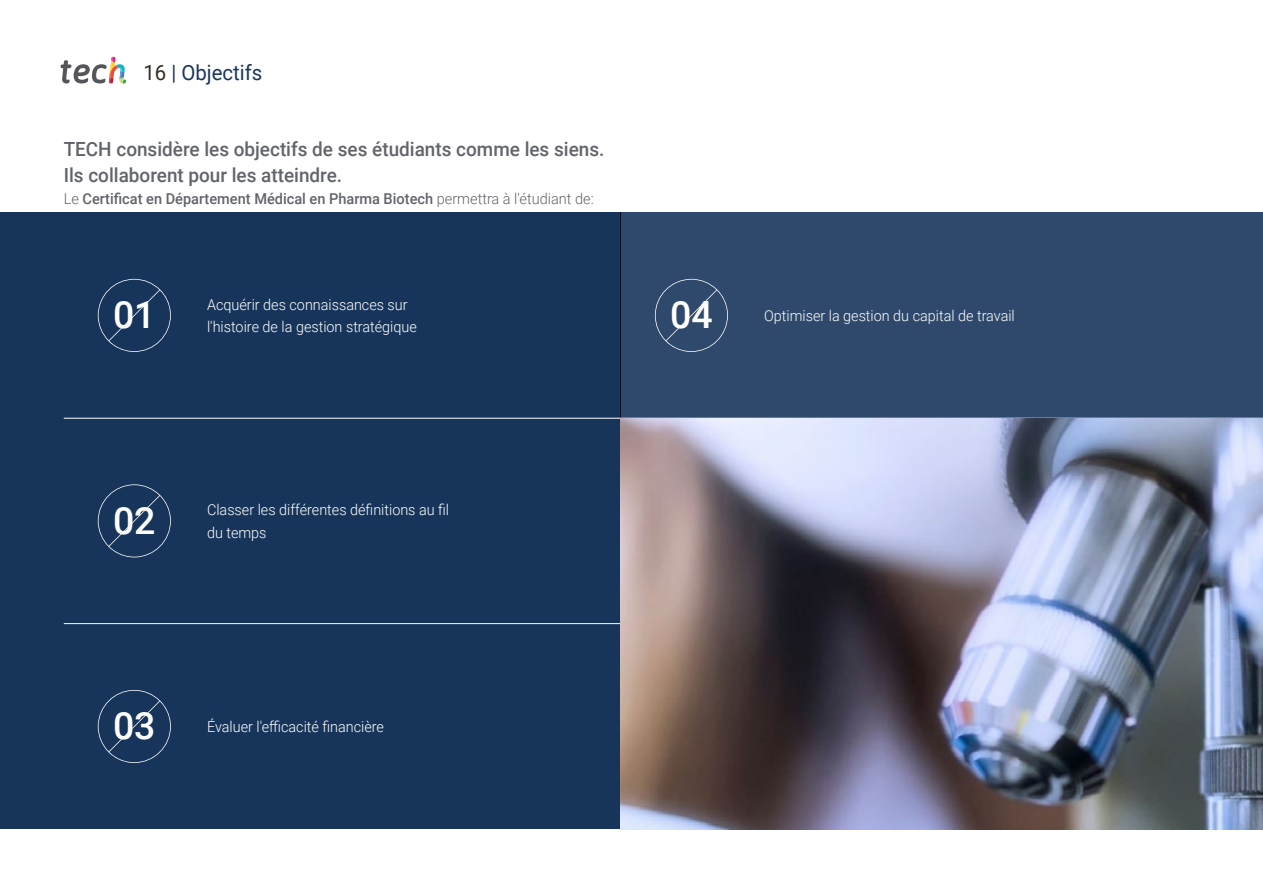
<style>
.page{position:relative;width:1263px;height:893px;background:#fff}
.page>*{position:absolute;margin:0;border:0;box-sizing:border-box;transform-origin:0 0}
.t1{font:500 37.5px "Roboto";color:#fff}
.t2{font:21px "Roboto";color:#1a355c}
.t3{font:500 19.5px/25.5px "Roboto";color:#61646a}
.t4{font:300 15px/22.5px "Roboto";color:#fff;scale:.96 1}
.t5{font:500 15px "Roboto";color:#61646a}
.s1{color:#312e20}
.s2{font-weight:300}
</style>
<div class="page">
<svg style="left:61px;top:57px;width:65px;height:27px"></svg>
<div style="left:0;top:213px;width:621px;height:616px;background:#17355b"></div>
<div style="left:621px;top:213px;width:642px;height:616px;background:#2e496b"></div>
<svg style="left:98px;top:279px;width:73px;height:73px"></svg>
<svg style="left:98px;top:484px;width:73px;height:73px"></svg>
<svg style="left:98px;top:690px;width:73px;height:73px"></svg>
<svg style="left:655px;top:279px;width:73px;height:73px"></svg>
<hr style="left:64px;top:418px;width:1199px;height:1px;background:#fff">
<hr style="left:64px;top:623px;width:1199px;height:1px;background:#fff">
<img style="left:621px;top:418px;width:642px;height:411px">
<h2 class="t2" style="left:144px;top:57px;width:120px"><span class="s1">16</span> | Objectifs</h2>
<h3 class="t3" style="left:64px;top:136px;width:542px">TECH considère les objectifs de ses étudiants comme les siens.<br>Ils collaborent pour les atteindre.</h3>
<p class="t5" style="left:64px;top:188px;width:531px"><span class="s2">Le</span> Certificat en Département Médical en Pharma Biotech <span class="s2">permettra à l'étudiant de:</span></p>
<h1 class="t1" style="left:113px;top:288px;width:44px">01</h1>
<p class="t4" style="left:207px;top:293px;width:220px">Acquérir des connaissances sur l'histoire de la gestion stratégique</p>
<h1 class="t1" style="left:113px;top:494px;width:44px">02</h1>
<p class="t4" style="left:207px;top:498px;width:254px">Classer les différentes définitions au fil du temps</p>
<h1 class="t1" style="left:113px;top:699px;width:44px">03</h1>
<p class="t4" style="left:207px;top:715px;width:186px">Évaluer l'efficacité financière</p>
<h1 class="t1" style="left:670px;top:288px;width:44px">04</h1>
<p class="t4" style="left:764px;top:304px;width:263px">Optimiser la gestion du capital de travail</p>
</div>
